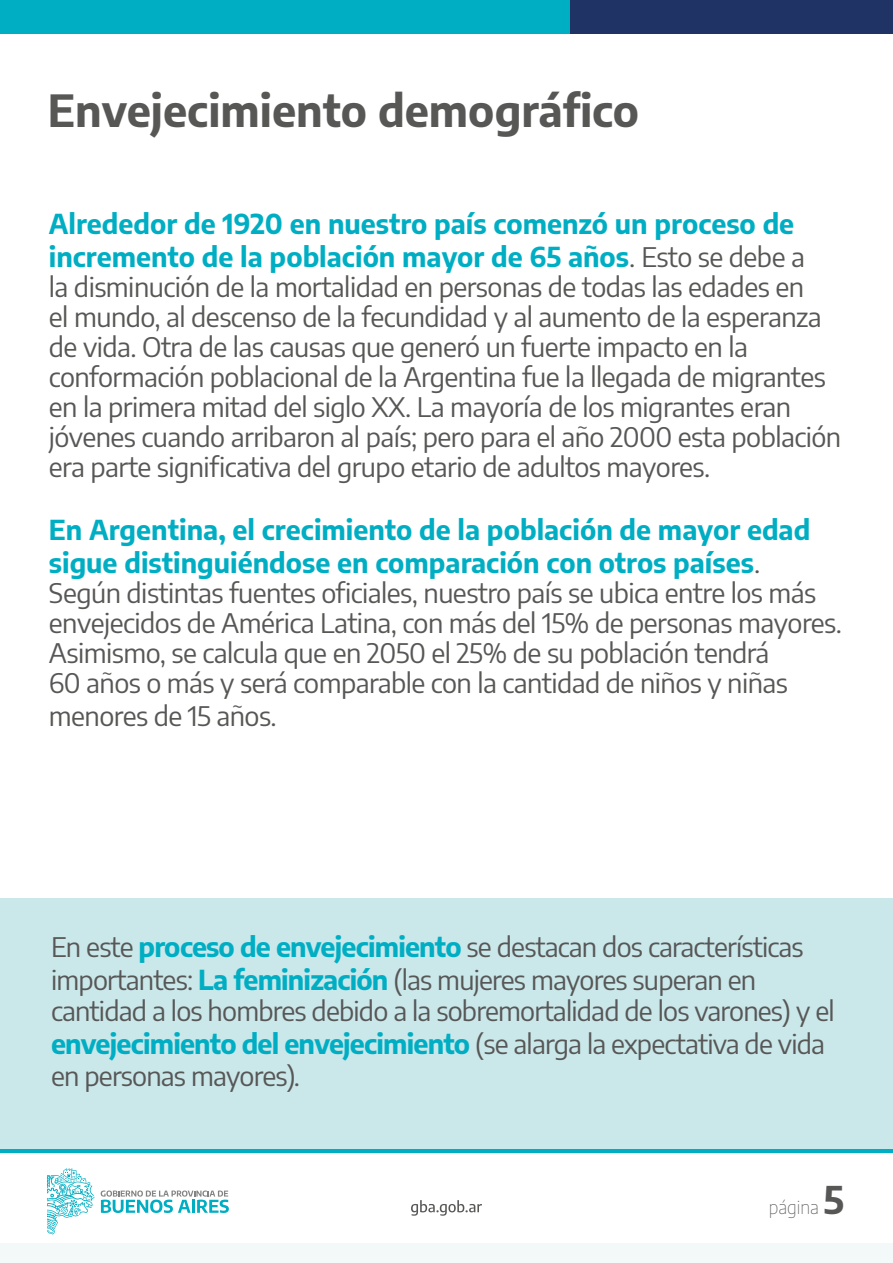
<style>
.page{position:relative;width:893px;height:1263px;background:#fff}
.page>*{position:absolute;margin:0;border:0;box-sizing:border-box;transform-origin:0 0}
.t1{font:700 43.5px "Encode Sans";color:#575756}
.t2{font:27px/30px "Encode Sans";letter-spacing:-.02em;color:#575756}
.t3{font:700 27px/33px "Encode Sans";color:#00aec3}
.t4{font:100 18px "Encode Sans";color:#575756}
.s1{font-weight:400;color:#575756}
.s2{font-weight:700;color:#00aec3}
.s3{font-weight:700;font-size:37.5px}
</style>
<div class="page">
<div style="left:570px;top:0;width:323px;height:33px;background:#1f3464"></div>
<div style="left:0;top:0;width:570px;height:33px;background:#00aec3"></div>
<svg style="left:0;top:1148px;width:893px;height:65px"></svg>
<svg style="left:101px;top:1190px;width:128px;height:23px"></svg>
<svg style="left:47px;top:1168px;width:47px;height:67px"></svg>
<svg style="left:411px;top:1200px;width:71px;height:16px"></svg>
<div style="left:0;top:1243px;width:893px;height:20px;background:#f3f9f8"></div>
<div style="left:0;top:898px;width:893px;height:250px;background:#cae7ea"></div>
<h1 class="t1" style="left:48px;top:78px;width:593px">Envejecimiento demográfico</h1>
<p class="t3" style="left:49px;top:206px;width:758px">Alrededor de 1920 en nuestro país comenzó un proceso de incremento de la población mayor de 65 años<span class="s1">. Esto se debe a</span></p>
<p class="t2" style="left:49px;top:271px;width:794px">la disminución de la mortalidad en personas de todas las edades en<br>el mundo, al descenso de la fecundidad y al aumento de la esperanza de vida. Otra de las causas que generó un fuerte impacto en la conformación poblacional de la Argentina fue la llegada de migrantes en la primera mitad del siglo XX. La mayoría de los migrantes eran jóvenes cuando arribaron al país; pero para el año 2000 esta población era parte significativa del grupo etario de adultos mayores.</p>
<p class="t3" style="left:49px;top:512px;width:763px">En Argentina, el crecimiento de la población de mayor edad sigue distinguiéndose en comparación con otros países<span class="s1">.</span></p>
<p class="t2" style="left:49px;top:577px;width:795px">Según distintas fuentes oficiales, nuestro país se ubica entre los más envejecidos de América Latina, con más del 15% de personas mayores.<br>Asimismo, se calcula que en 2050 el 25% de su población tendrá<br>60 años o más y será comparable con la cantidad de niños y niñas</p>
<p class="t2" style="left:49px;top:700px;width:229px">menores de 15 años.</p>
<p class="t2" style="left:51px;top:929px;width:785px;line-height:32.2px">En este <span class="s2">proceso de envejecimiento</span> se destacan dos características importantes: <span class="s2">La feminización</span> (las mujeres mayores superan en cantidad a los hombres debido a la sobremortalidad de los varones) y el <span class="s2">envejecimiento del envejecimiento</span> (se alarga la expectativa de vida en personas mayores).</p>
<p class="t4" style="left:769px;top:1195px;width:77px">página <span class="s3">5</span></p>
</div>
